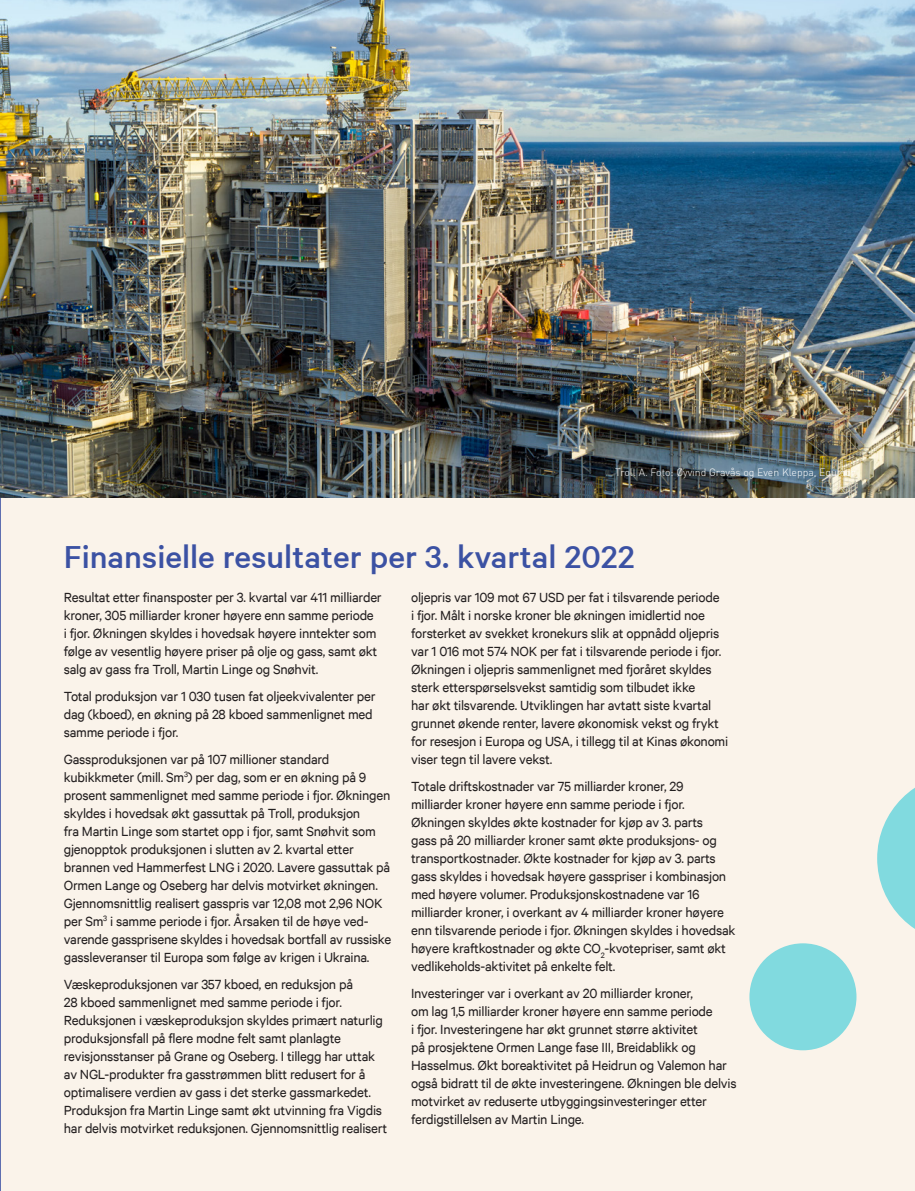
<style>
.page{position:relative;width:915px;height:1191px;background:#fff}
.page>*{position:absolute;margin:0;border:0;box-sizing:border-box;transform-origin:0 0}
.Subheadinger_stor{font:500 36px "Calibre";color:#3b51a3}
.Brødtekst{font:15px/18px "Calibre";letter-spacing:-.015em;color:#231f20}
.Bildetekst{font:300 10.5px "DIN Pro";color:#fff}
</style>
<div class="page">
<div style="left:1px;top:410px;width:913px;height:781px;background:#faf3ea"></div>
<svg style="left:0;top:497px;width:1px;height:694px"></svg>
<img style="left:0;top:0;width:914px;height:497px">
<div style="left:749px;top:943px;width:107px;height:107px;background:#81dadf;border-radius:50%"></div>
<svg style="left:877px;top:788px;width:37px;height:140px"></svg>
<p class="Bildetekst" style="left:615px;top:465px;width:241px">Troll A. Foto: Øyvind Gravås og Even Kleppa, Equinor</p>
<p class="Subheadinger_stor" style="left:64px;top:536px;width:572px">Finansielle resultater per 3. kvartal 2022</p>
<p class="Brødtekst" style="left:411px;top:588px;width:318px">oljepris var 109 mot 67 USD per fat i tilsvarende periode<br>i fjor. Målt i norske kroner ble økningen imidlertid noe forsterket av svekket kronekurs slik at oppnådd oljepris var 1 016 mot 574 NOK per fat i tilsvarende periode i fjor.<br>Økningen i oljepris sammenlignet med fjoråret skyldes sterk etterspørselsvekst samtidig som tilbudet ikke<br>har økt tilsvarende. Utviklingen har avtatt siste kvartal grunnet økende renter, lavere økonomisk vekst og frykt for resesjon i Europa og USA, i tillegg til at Kinas økonomi viser tegn til lavere vekst.</p>
<p class="Brødtekst" style="left:411px;top:777px;width:326px">Totale driftskostnader var 75 milliarder kroner, 29 milliarder kroner høyere enn samme periode i fjor.<br>Økningen skyldes økte kostnader for kjøp av 3. parts<br>gass på 20 milliarder kroner samt økte produksjons- og transportkostnader. Økte kostnader for kjøp av 3. parts gass skyldes i hovedsak høyere gasspriser i kombinasjon med høyere volumer. Produksjonskostnadene var 16 milliarder kroner, i overkant av 4 milliarder kroner høyere enn tilsvarende periode i fjor. Økningen skyldes i hovedsak høyere kraftkostnader og økte CO<sub>2</sub>-kvotepriser, samt økt vedlikeholds-aktivitet på enkelte felt.</p>
<p class="Brødtekst" style="left:411px;top:984px;width:327px">Investeringer var i overkant av 20 milliarder kroner,<br>om lag 1,5 milliarder kroner høyere enn samme periode<br>i fjor. Investeringene har økt grunnet større aktivitet<br>på prosjektene Ormen Lange fase III, Breidablikk og Hasselmus. Økt boreaktivitet på Heidrun og Valemon har også bidratt til de økte investeringene. Økningen ble delvis motvirket av reduserte utbyggingsinvesteringer etter ferdigstillelsen av Martin Linge.</p>
<p class="Brødtekst" style="left:64px;top:588px;width:319px">Resultat etter finansposter per 3. kvartal var 411 milliarder kroner, 305 milliarder kroner høyere enn samme periode<br>i fjor. Økningen skyldes i hovedsak høyere inntekter som følge av vesentlig høyere priser på olje og gass, samt økt salg av gass fra Troll, Martin Linge og Snøhvit.</p>
<p class="Brødtekst" style="left:64px;top:687px;width:313px">Total produksjon var 1 030 tusen fat oljeekvivalenter per dag (kboed), en økning på 28 kboed sammenlignet med samme periode i fjor.</p>
<p class="Brødtekst" style="left:64px;top:750px;width:328px">Gassproduksjonen var på 107 millioner standard kubikkmeter (mill. Sm<sup>3</sup>) per dag, som er en økning på 9 prosent sammenlignet med samme periode i fjor. Økningen skyldes i hovedsak økt gassuttak på Troll, produksjon<br>fra Martin Linge som startet opp i fjor, samt Snøhvit som gjenopptok produksjonen i slutten av 2. kvartal etter brannen ved Hammerfest LNG i 2020. Lavere gassuttak på Ormen Lange og Oseberg har delvis motvirket økningen.<br>Gjennomsnittlig realisert gasspris var 12,08 mot 2,96 NOK</p>
<p class="Brødtekst" style="left:64px;top:912px;width:306px">per Sm<sup>3</sup> i samme periode i fjor. Årsaken til de høye ved-</p>
<p class="Brødtekst" style="left:64px;top:930px;width:329px">varende gassprisene skyldes i hovedsak bortfall av russiske</p>
<p class="Brødtekst" style="left:64px;top:948px;width:307px">gassleveranser til Europa som følge av krigen i Ukraina.</p>
<p class="Brødtekst" style="left:64px;top:975px;width:325px">Væskeproduksjonen var 357 kboed, en reduksjon på<br>28 kboed sammenlignet med samme periode i fjor.<br>Reduksjonen i væskeproduksjon skyldes primært naturlig produksjonsfall på flere modne felt samt planlagte revisjonsstanser på Grane og Oseberg. I tillegg har uttak av NGL-produkter fra gasstrømmen blitt redusert for å optimalisere verdien av gass i det sterke gassmarkedet.<br>Produksjon fra Martin Linge samt økt utvinning fra Vigdis har delvis motvirket reduksjonen. Gjennomsnittlig realisert</p>
</div>
